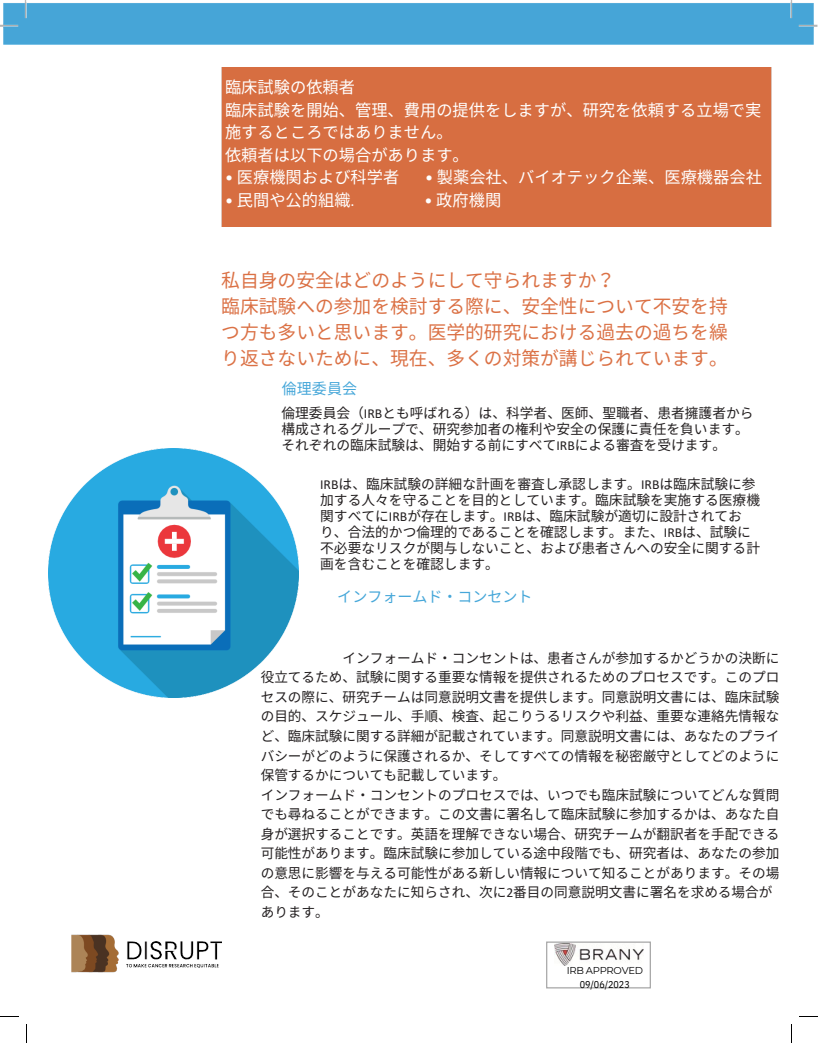
<style>
.page{position:relative;width:818px;height:1043px;background:#fff}
.page>*{position:absolute;margin:0;border:0;box-sizing:border-box;transform-origin:0 0}
.t1{font:18.75px/26.2px "Noto Sans CJ Ksc";color:#db7145}
.t2{font:16.25px/22.5px "Noto Sans CJ Ksc";color:#fff}
.t3{font:15px "Noto Sans CJ Ksc";color:#46a7d9}
.t4{font:13.75px/16px "Noto Sans CJ Ksc";color:#231f20}
.t5{font:13.62px/19.5px "Noto Sans CJ Ksc";color:#231f20}
.t6{font:10px "Montserrat";letter-spacing:-.03em;color:#000}
.t7{font:10px "IBM Plex Sans Cond";color:#000}
.s1{font-family:"Calibri"}
</style>
<div class="page">
<svg style="left:26px;top:1024px;width:1px;height:18px"></svg>
<svg style="left:0;top:1016px;width:19px;height:1px"></svg>
<img style="left:71px;top:934px;width:48px;height:39px">
<img style="left:0;top:0;width:818px;height:45px">
<svg style="left:791px;top:1024px;width:1px;height:18px"></svg>
<svg style="left:799px;top:1016px;width:18px;height:1px"></svg>
<img style="left:126px;top:941px;width:95px;height:26px">
<img style="left:49px;top:448px;width:249px;height:249px">
<div style="left:221px;top:67px;width:550px;height:160px;background:#d76e41"></div>
<img style="left:546px;top:941px;width:105px;height:48px">
<img style="left:554px;top:943px;width:89px;height:22px">
<h2 class="t2" style="left:225px;top:75px;width:536px">臨床試験の依頼者<br>臨床試験を開始、管理、費用の提供をしますが、研究を依頼する立場で実施するところではありません。<br>依頼者は以下の場合があります。</h2>
<h2 class="t2" style="left:225px;top:165px;width:176px"><span class="s1">•</span> 医療機関および科学者</h2>
<h2 class="t2" style="left:425px;top:165px;width:337px"><span class="s1">•</span> 製薬会社、バイオテック企業、医療機器会社</h2>
<h2 class="t2" style="left:225px;top:188px;width:131px"><span class="s1">•</span> 民間や公的組織<span class="s1">.</span></h2>
<h2 class="t2" style="left:424px;top:188px;width:75px"><span class="s1">•</span> 政府機関</h2>
<h3 class="t1" style="left:221px;top:266px;width:508px">私自身の安全はどのようにして守られますか？<br>臨床試験への参加を検討する際に、安全性について不安を持つ方も多いと思います。医学的研究における過去の過ちを繰り返さないために、現在、多くの対策が講じられています。</h3>
<p class="t3" style="left:282px;top:376px;width:76px">倫理委員会</p>
<p class="t4" style="left:281px;top:404px;width:473px">倫理委員会（<span class="s1">IRB</span>とも呼ばれる）は、科学者、医師、聖職者、患者擁護者から構成されるグループで、研究参加者の権利や安全の保護に責任を負います。それぞれの臨床試験は、開始する前にすべて<span class="s1">IRB</span>による審査を受けます。</p>
<p class="t4" style="left:320px;top:475px;width:440px"><span class="s1">IRB</span>は、臨床試験の詳細な計画を審査し承認します。<span class="s1">IRB</span>は臨床試験に参加する人々を守ることを目的としています。臨床試験を実施する医療機関すべてに<span class="s1">IRB</span>が存在します。<span class="s1">IRB</span>は、臨床試験が適切に設計されてお<br>り、合法的かつ倫理的であることを確認します。また、<span class="s1">IRB</span>は、試験に不必要なリスクが関与しないこと、および患者さんへの安全に関する計画を含むことを確認します。</p>
<p class="t3" style="left:337px;top:585px;width:197px">インフォームド・コンセント</p>
<h4 class="t5" style="left:261px;top:647px;width:520px;text-indent:82px">インフォームド・コンセントは、患者さんが参加するかどうかの決断に役立てるため、試験に関する重要な情報を提供されるためのプロセスです。このプロセスの際に、研究チームは同意説明文書を提供します。同意説明文書には、臨床試験の目的、スケジュール、手順、検査、起こりうるリスクや利益、重要な連絡先情報など、臨床試験に関する詳細が記載されています。同意説明文書には、あなたのプライバシーがどのように保護されるか、そしてすべての情報を秘密厳守としてどのように保管するかについても記載しています。<br>インフォームド・コンセントのプロセスでは、いつでも臨床試験についてどんな質問でも尋ねることができます。この文書に署名して臨床試験に参加するかは、あなた自身が選択することです。英語を理解できない場合、研究チームが翻訳者を手配できる可能性があります。臨床試験に参加している途中段階でも、研究者は、あなたの参加の意思に影響を与える可能性がある新しい情報について知ることがあります。その場合、そのことがあなたに知らされ、次に<span class="s1">2</span>番目の同意説明文書に署名を求める場合があります。</h4>
<p class="t6" style="left:566px;top:964px;width:78px">IRB APPROVED</p>
<p class="t7" style="left:579px;top:977px;width:52px">09/06/2023</p>
</div>
